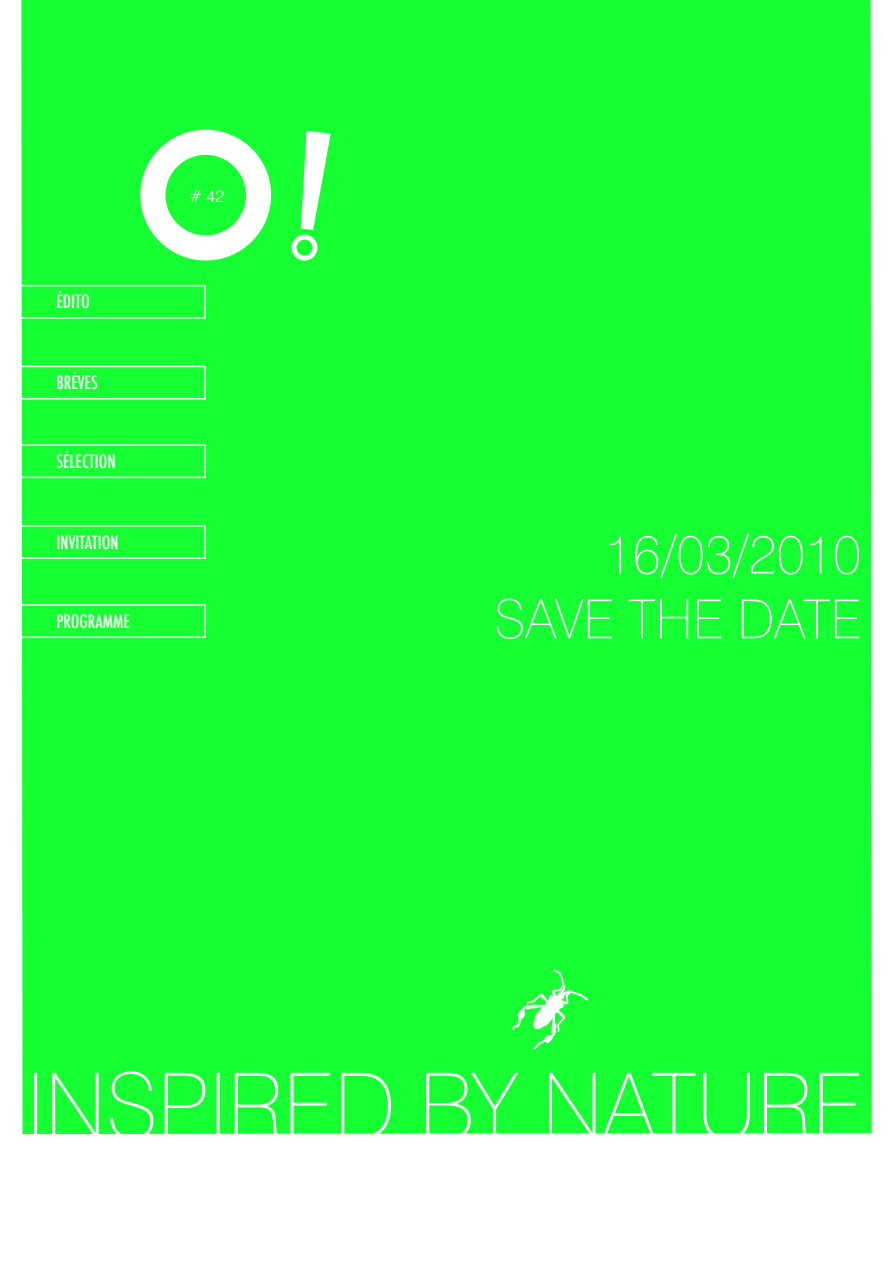
<style>
.page{position:relative;width:893px;height:1263px;background:#fff}
.page>*{position:absolute;margin:0;border:0;box-sizing:border-box;transform-origin:0 0}
.t1{font:100 54px "Swiss 721 BT";color:#fff}
.t2{font:500 condensed 18px "Futura";color:#fff}
.t3{font:300 16.5px "Swiss 721 BT";color:#fff}
</style>
<div class="page">
<div style="left:21px;top:0;width:851px;height:1134px;background:#16ff33"></div>
<hr style="left:34px;top:1073px;width:3px;height:65px;background:#fff">
<svg style="left:52px;top:1073px;width:47px;height:61px;background:#44ff5b"></svg>
<svg style="left:110px;top:1071px;width:43px;height:63px;background:#39ff51"></svg>
<svg style="left:165px;top:1073px;width:40px;height:61px;background:#3eff56"></svg>
<hr style="left:217px;top:1073px;width:3px;height:65px;background:#fff">
<svg style="left:235px;top:1073px;width:44px;height:61px;background:#45ff5c"></svg>
<svg style="left:290px;top:1073px;width:41px;height:61px;background:#3aff52"></svg>
<svg style="left:341px;top:1073px;width:50px;height:61px;background:#3bff53"></svg>
<svg style="left:426px;top:1073px;width:92px;height:61px;background:#3bff53"></svg>
<svg style="left:549px;top:1073px;width:46px;height:61px"></svg>
<svg style="left:602px;top:1073px;width:93px;height:61px;background:#36ff4f"></svg>
<svg style="left:703px;top:1073px;width:47px;height:61px;background:#37ff4f"></svg>
<svg style="left:764px;top:1073px;width:44px;height:61px"></svg>
<svg style="left:820px;top:1073px;width:40px;height:61px;background:#3bff53"></svg>
<svg style="left:512px;top:970px;width:76px;height:79px"></svg>
<svg style="left:21px;top:444px;width:185px;height:34px;background:#2cff46"></svg>
<svg style="left:21px;top:525px;width:185px;height:34px;background:#2dff47"></svg>
<svg style="left:21px;top:366px;width:185px;height:33px;background:#28ff43"></svg>
<svg style="left:21px;top:604px;width:185px;height:34px;background:#2dff47"></svg>
<svg style="left:21px;top:285px;width:185px;height:34px;background:#2cff46"></svg>
<svg style="left:140px;top:130px;width:131px;height:130px"></svg>
<svg style="left:291px;top:131px;width:40px;height:130px"></svg>
<p class="t2" style="left:56px;top:290px;width:35px">ÉDITO</p>
<p class="t2" style="left:56px;top:371px;width:43px">BRÈVES</p>
<p class="t2" style="left:56px;top:450px;width:61px">SÉLECTION</p>
<p class="t2" style="left:56px;top:531px;width:64px">INVITATION</p>
<p class="t2" style="left:56px;top:610px;width:75px">PROGRAMME</p>
<p class="t3" style="left:190px;top:187px;width:36px"># 42</p>
<p class="t1" style="left:604px;top:521px;width:258px">16/03/2010</p>
<p class="t1" style="left:494px;top:586px;width:368px">SAVE THE DATE</p>
</div>
